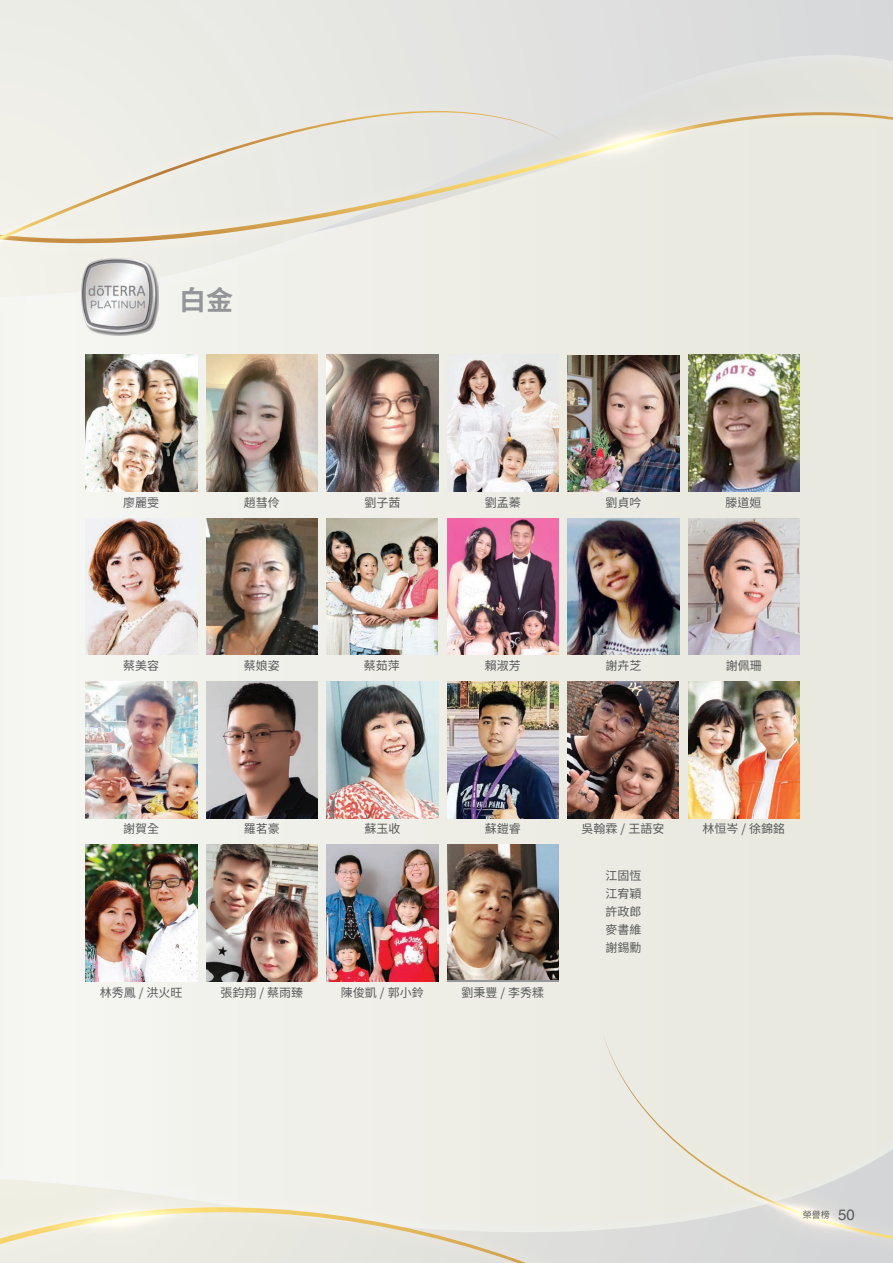
<style>
.page{position:relative;width:893px;height:1263px;background:#fff}
.page>*{position:absolute;margin:0;border:0;box-sizing:border-box;transform-origin:0 0}
.t1{font:700 27px "Noto Sans CJ Ktc";color:#939598}
.t2{font:12px/18px "Noto Sans CJ Ktc";color:#57585a;text-align:justify}
.t3{font:9px "Noto Sans CJ Ktc";color:#57585a}
.s1{font-family:"Helvetica";font-size:15px}
</style>
<div class="page">
<div style="left:0;top:0;width:893px;height:1263px;background:linear-gradient(to right,#f3f3ef,#e6e6dc)"></div>
<div style="left:0;top:1072px;width:580px;height:68px;background:#f0f0eb"></div>
<div style="left:0;top:1140px;width:580px;height:25px;background:#f0f0eb"></div>
<svg style="left:0;top:0;width:893px;height:357px;background:#e3e3e0"></svg>
<img style="left:0;top:1165px;width:580px;height:98px">
<svg style="left:0;top:1178px;width:559px;height:85px;background:#eceadf"></svg>
<img style="left:580px;top:1008px;width:313px;height:255px">
<div style="left:602px;top:1031px;width:291px;height:210px;background:#eaeae1"></div>
<svg style="left:719px;top:1175px;width:174px;height:81px;background:#ddddd8"></svg>
<img style="left:0;top:69px;width:893px;height:283px">
<div style="left:587px;top:92px;width:306px;height:152px;background:#e9e9df"></div>
<svg style="left:587px;top:100px;width:143px;height:85px;background:#e8e7dd"></svg>
<img style="left:0;top:88px;width:587px;height:248px">
<svg style="left:0;top:111px;width:564px;height:205px;background:#ebeae1"></svg>
<svg style="left:0;top:210px;width:51px;height:84px;background:#f0ecde"></svg>
<img style="left:206px;top:845px;width:112px;height:136px">
<img style="left:86px;top:845px;width:111px;height:136px">
<img style="left:447px;top:845px;width:112px;height:135px">
<img style="left:327px;top:845px;width:111px;height:136px">
<img style="left:568px;top:355px;width:111px;height:137px">
<img style="left:82px;top:258px;width:76px;height:78px">
<img style="left:86px;top:355px;width:111px;height:137px">
<img style="left:327px;top:355px;width:111px;height:137px">
<img style="left:206px;top:355px;width:112px;height:137px">
<img style="left:447px;top:355px;width:112px;height:137px">
<img style="left:688px;top:355px;width:111px;height:137px">
<img style="left:568px;top:518px;width:111px;height:137px">
<img style="left:688px;top:518px;width:112px;height:137px">
<img style="left:447px;top:518px;width:112px;height:137px">
<img style="left:86px;top:518px;width:111px;height:137px">
<img style="left:206px;top:518px;width:112px;height:137px">
<img style="left:326px;top:518px;width:112px;height:137px">
<img style="left:86px;top:681px;width:111px;height:137px">
<img style="left:206px;top:681px;width:112px;height:137px">
<img style="left:327px;top:681px;width:111px;height:137px">
<img style="left:567px;top:681px;width:112px;height:137px">
<img style="left:688px;top:681px;width:112px;height:137px">
<img style="left:447px;top:681px;width:112px;height:137px">
<h1 class="t1" style="left:179px;top:285px;width:56px">白金</h1>
<p class="t2" style="left:123px;top:493px;width:37px">廖麗雯</p>
<p class="t2" style="left:244px;top:493px;width:37px">趙彗伶</p>
<p class="t2" style="left:364px;top:493px;width:37px">劉子茜</p>
<p class="t2" style="left:485px;top:493px;width:37px">劉孟蓁</p>
<p class="t2" style="left:725px;top:493px;width:37px">滕道姮</p>
<p class="t2" style="left:605px;top:493px;width:37px">劉貞吟</p>
<p class="t2" style="left:123px;top:657px;width:37px">蔡美容</p>
<p class="t2" style="left:244px;top:657px;width:37px">蔡娘姿</p>
<p class="t2" style="left:364px;top:657px;width:37px">蔡茹萍</p>
<p class="t2" style="left:485px;top:657px;width:37px">賴淑芳</p>
<p class="t2" style="left:605px;top:657px;width:37px">謝卉芝</p>
<p class="t2" style="left:726px;top:657px;width:37px">謝佩珊</p>
<p class="t2" style="left:123px;top:820px;width:37px">謝賀全</p>
<p class="t2" style="left:244px;top:820px;width:37px">羅茗豪</p>
<p class="t2" style="left:364px;top:820px;width:37px">蘇玉收</p>
<p class="t2" style="left:485px;top:820px;width:37px">蘇鎧睿</p>
<p class="t2" style="left:582px;top:820px;width:84px">吳翰霖 / 王語安</p>
<p class="t2" style="left:703px;top:820px;width:84px">林恒岑 / 徐錦銘</p>
<p class="t2" style="left:100px;top:983px;width:84px">林秀鳳 / 洪火旺</p>
<p class="t2" style="left:220px;top:983px;width:84px">張鈞翔 / 蔡雨臻</p>
<p class="t2" style="left:341px;top:983px;width:84px">陳俊凱 / 郭小鈴</p>
<p class="t2" style="left:461px;top:983px;width:84px">劉秉豐 / 李秀糅</p>
<p class="t2" style="left:605px;top:867px;width:37px">江固恆江宥穎許政郎麥書維謝錫勳</p>
<p class="t3" style="left:803px;top:1209px;width:53px">榮譽榜 <span class="s1">50</span></p>
</div>
